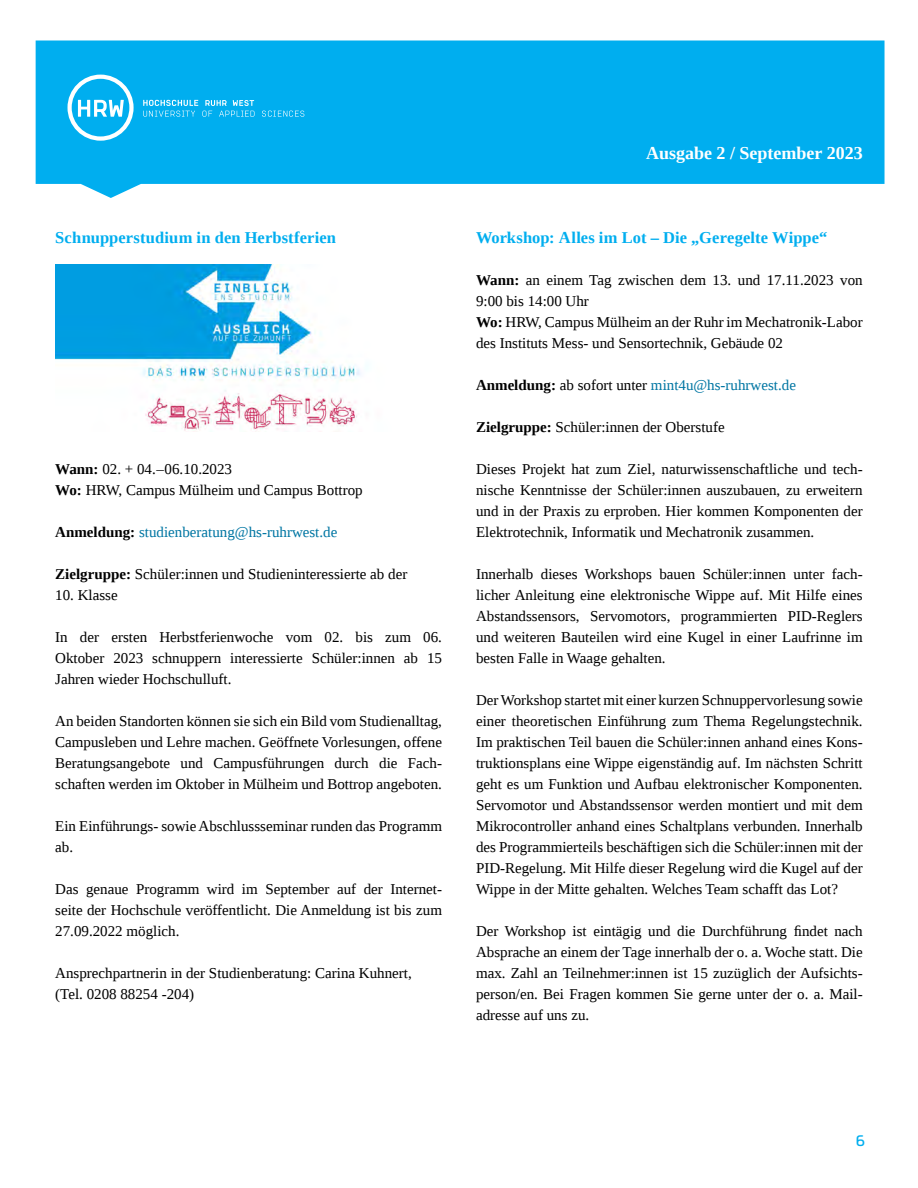
<style>
.page{position:relative;width:918px;height:1188px;background:#fff}
.page>*{position:absolute;margin:0;border:0;box-sizing:border-box;transform-origin:0 0}
.t1{font:700 18px "Liberation Serif";color:#fff}
.t2{font:700 16.5px "Liberation Serif";letter-spacing:.005em;color:#00aeef}
.t3{font:15px/21px "Liberation Serif";color:#000;text-align:justify}
.t4{font:15px "Liberation Serif";color:#0076a3}
.t5{font:15px "Normetica B";color:#00aeef}
.s1{font-weight:700}
.s2{font-weight:700;color:#000}
.s3{color:#000}
</style>
<div class="page">
<svg style="left:36px;top:41px;width:849px;height:157px;background:#17b5f0"></svg>
<svg style="left:143px;top:100px;width:161px;height:17px;background:#29bbf1"></svg>
<svg style="left:68px;top:75px;width:66px;height:66px"></svg>
<img style="left:55px;top:264px;width:306px;height:168px">
<p class="t2" style="left:55px;top:226px;width:282px">Schnupperstudium in den Herbstferien</p>
<p class="t3" style="left:55px;top:458px;width:309px"><span class="s1">Wann:</span> 02. + 04.–06.10.2023<br><span class="s1">Wo:</span> HRW, Campus Mülheim und Campus Bottrop</p>
<p class="t4" style="left:55px;top:522px;width:284px"><span class="s2">Anmeldung:</span> studienberatung@hs-ruhrwest.de</p>
<p class="t3" style="left:55px;top:563px;width:354px"><span class="s1">Zielgruppe:</span> Schüler:innen und Studieninteressierte ab der</p>
<p class="t3" style="left:55px;top:584px;width:64px">10. Klasse</p>
<p class="t3" style="left:55px;top:626px;width:388px">In der ersten Herbstferienwoche vom 02. bis zum 06.<br>Oktober 2023 schnuppern interessierte Schüler:innen ab 15<br>Jahren wieder Hochschulluft.</p>
<p class="t3" style="left:55px;top:710px;width:388px">An beiden Standorten können sie sich ein Bild vom Studienalltag, Campusleben und Lehre machen. Geöffnete Vorlesungen, offene Beratungsangebote und Campusführungen durch die Fach&shy;schaften werden im Oktober in Mülheim und Bottrop angeboten.</p>
<p class="t3" style="left:55px;top:815px;width:388px">Ein Einführungs- sowie Abschlussseminar runden das Programm ab.</p>
<p class="t3" style="left:55px;top:878px;width:388px">Das genaue Programm wird im September auf der Internet&shy;seite der Hochschule veröffentlicht. Die Anmeldung ist bis zum 27.09.2022 möglich.</p>
<p class="t3" style="left:55px;top:962px;width:358px">Ansprechpartnerin in der Studienberatung: Carina Kuhnert, (Tel. 0208 88254 -204)</p>
<p class="t1" style="left:646px;top:141px;width:218px">Ausgabe 2 / September 2023</p>
<p class="t2" style="left:476px;top:226px;width:353px">Workshop: Alles im Lot – Die „Geregelte Wippe“</p>
<p class="t3" style="left:476px;top:269px;width:388px;text-align:left"><span class="s1">Wann:</span> an einem Tag zwischen dem 13. und 17.11.2023 von 9:00 bis 14:00 Uhr<br><span class="s1">Wo:</span> HRW, Campus Mülheim an der Ruhr im Mechatronik-Labor des Instituts Mess- und Sensortechnik, Gebäude 02</p>
<p class="t4" style="left:476px;top:375px;width:322px"><span class="s2">Anmeldung:</span> <span class="s3">ab sofort unter</span> mint4u@hs-ruhrwest.de</p>
<p class="t3" style="left:476px;top:416px;width:250px"><span class="s1">Zielgruppe:</span> Schüler:innen der Oberstufe</p>
<p class="t3" style="left:476px;top:458px;width:388px">Dieses Projekt hat zum Ziel, naturwissenschaftliche und tech&shy;nische Kenntnisse der Schüler:innen auszubauen, zu erweitern und in der Praxis zu erproben. Hier kommen Komponenten der Elektrotechnik, Informatik und Mechatronik zusammen.</p>
<p class="t3" style="left:476px;top:563px;width:388px">Innerhalb dieses Workshops bauen Schüler:innen unter fach&shy;licher Anleitung eine elektronische Wippe auf. Mit Hilfe eines Abstandssensors, Servomotors, programmierten PID-Reglers und weiteren Bauteilen wird eine Kugel in einer Laufrinne im besten Falle in Waage gehalten.</p>
<p class="t3" style="left:476px;top:689px;width:388px">Der Workshop startet mit einer kurzen Schnuppervorlesung sowie einer theoretischen Einführung zum Thema Regelungstechnik.<br>Im praktischen Teil bauen die Schüler:innen anhand eines Kons&shy;truktionsplans eine Wippe eigenständig auf. Im nächsten Schritt geht es um Funktion und Aufbau elektronischer Komponenten.<br>Servomotor und Abstandssensor werden montiert und mit dem Mikrocontroller anhand eines Schaltplans verbunden. Innerhalb des Programmierteils beschäftigen sich die Schüler:innen mit der PID-Regelung. Mit Hilfe dieser Regelung wird die Kugel auf der Wippe in der Mitte gehalten. Welches Team schafft das Lot?</p>
<p class="t3" style="left:476px;top:920px;width:388px">Der Workshop ist eintägig und die Durchführung findet nach Absprache an einem der Tage innerhalb der o. a. Woche statt. Die max. Zahl an Teilnehmer:innen ist 15 zuzüglich der Aufsichts&shy;person/en. Bei Fragen kommen Sie gerne unter der o. a. Mail&shy;adresse auf uns zu.</p>
<p class="t5" style="left:856px;top:1131px;width:12px">6</p>
</div>
